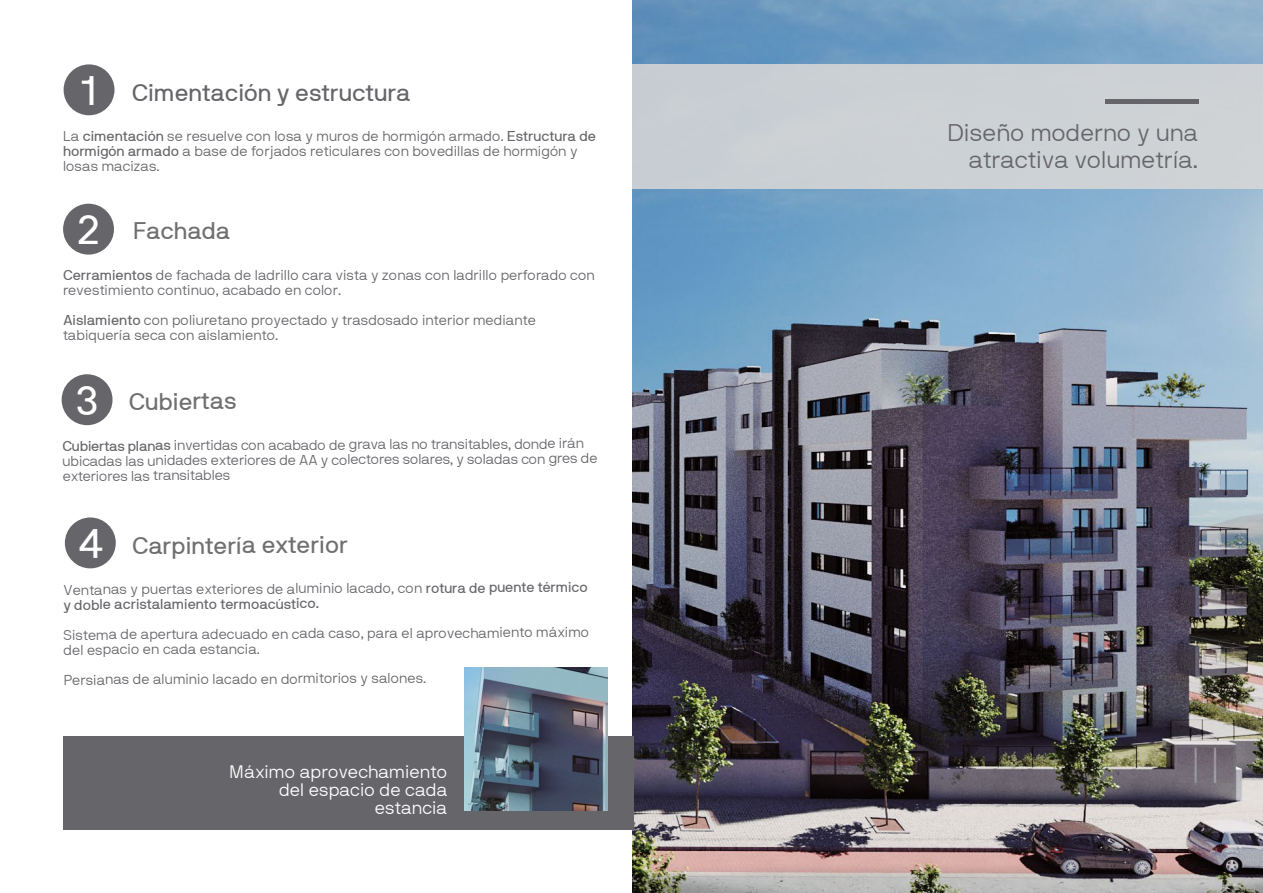
<style>
.page{position:relative;width:1263px;height:893px;background:#fff}
.page>*{position:absolute;margin:0;border:0;box-sizing:border-box;transform-origin:0 0}
.t1{font:41.1px "NB International Regular Webfont";color:#fff}
.t2{font:24px "NB International Regular Webfont";letter-spacing:-.005em;color:#706f6f}
.t3{font:24px/27px "NB International Light Webfont";color:#65656a;text-align:right}
.t4{font:24px "NB International Regular Webfont";color:#65656a}
.t5{font:18px/18px "NB International Light Webfont";color:#fff;text-align:right}
.t6{font:14.25px/15px "NB International Light Webfont";letter-spacing:-.01em;color:#65656a}
.t7{font:14.25px "NB International Regular Webfont";letter-spacing:-.01em;color:#65656a}
.s1{font-family:"NB International Regular Webfont"}
.s2{font-size:41.1px;color:#fff}
</style>
<div class="page">
<div style="left:63px;top:204px;width:51px;height:51px;background:#65656a;border-radius:50%"></div>
<div style="left:62px;top:374px;width:51px;height:51px;background:#65656a;border-radius:50%"></div>
<div style="left:65px;top:517px;width:51px;height:51px;background:#65656a;border-radius:50%"></div>
<div style="left:64px;top:64px;width:50px;height:51px;background:#65656a;border-radius:50%"></div>
<img style="left:632px;top:0;width:631px;height:893px">
<div style="left:632px;top:64px;width:631px;height:124px;background:#ccd1d4"></div>
<div style="left:1106px;top:99px;width:92px;height:5px;background:#65656a"></div>
<div style="left:63px;top:736px;width:570px;height:93px;background:#65656a"></div>
<img style="left:465px;top:668px;width:143px;height:143px">
<h1 class="t1" style="left:82px;top:67px;width:17px">1</h1>
<p class="t6" style="left:63px;top:128px;width:534px">La <span class="s1">cimentación</span> se resuelve con losa y muros de hormigón armado. <span class="s1">Estructura de hormigón armado</span> a base de forjados reticulares con bovedillas de hormigón y losas macizas.</p>
<h2 class="t4" style="left:132px;top:79px;width:280px">Cimentación y estructura</h2>
<h2 class="t2" style="left:78px;top:217px;width:154px"><span class="s2">2</span> Fachada</h2>
<p class="t6" style="left:63px;top:267px;width:533px"><span class="s1">Cerramientos</span> de fachada de ladrillo cara vista y zonas con ladrillo perforado con revestimiento continuo, acabado en color.</p>
<p class="t6" style="left:63px;top:312px;width:474px"><span class="s1">Aislamiento</span> con poliuretano proyectado y trasdosado interior mediante tabiquería seca con aislamiento.</p>
<h2 class="t2" style="left:76px;top:388px;width:162px"><span class="s2">3</span> Cubiertas</h2>
<p class="t6" style="left:63px;top:436px;width:537px;line-height:15.6px"><span class="s1">Cubiertas planas</span> invertidas con acabado de grava las no transitables, donde irán ubicadas las unidades exteriores de AA y colectores solares, y soladas con gres de exteriores las transitables</p>
<h2 class="t2" style="left:78px;top:532px;width:271px"><span class="s2">4</span> Carpintería exterior</h2>
<p class="t6" style="left:63px;top:581px;width:526px">Ventanas y puertas exteriores de aluminio lacado, con <span class="s1">rotura de puente térmico</span></p>
<p class="t7" style="left:63px;top:596px;width:257px">y doble acristalamiento termoacústico.</p>
<p class="t6" style="left:64px;top:625px;width:527px;line-height:15.9px">Sistema de apertura adecuado en cada caso, para el aprovechamiento máximo del espacio en cada estancia.</p>
<p class="t6" style="left:64px;top:671px;width:364px">Persianas de aluminio lacado en dormitorios y salones.</p>
<p class="t5" style="left:229px;top:763px;width:220px">Máximo aprovechamiento del espacio de cada estancia</p>
<h2 class="t3" style="left:947px;top:119px;width:252px">Diseño moderno y una atractiva volumetría.</h2>
</div>
